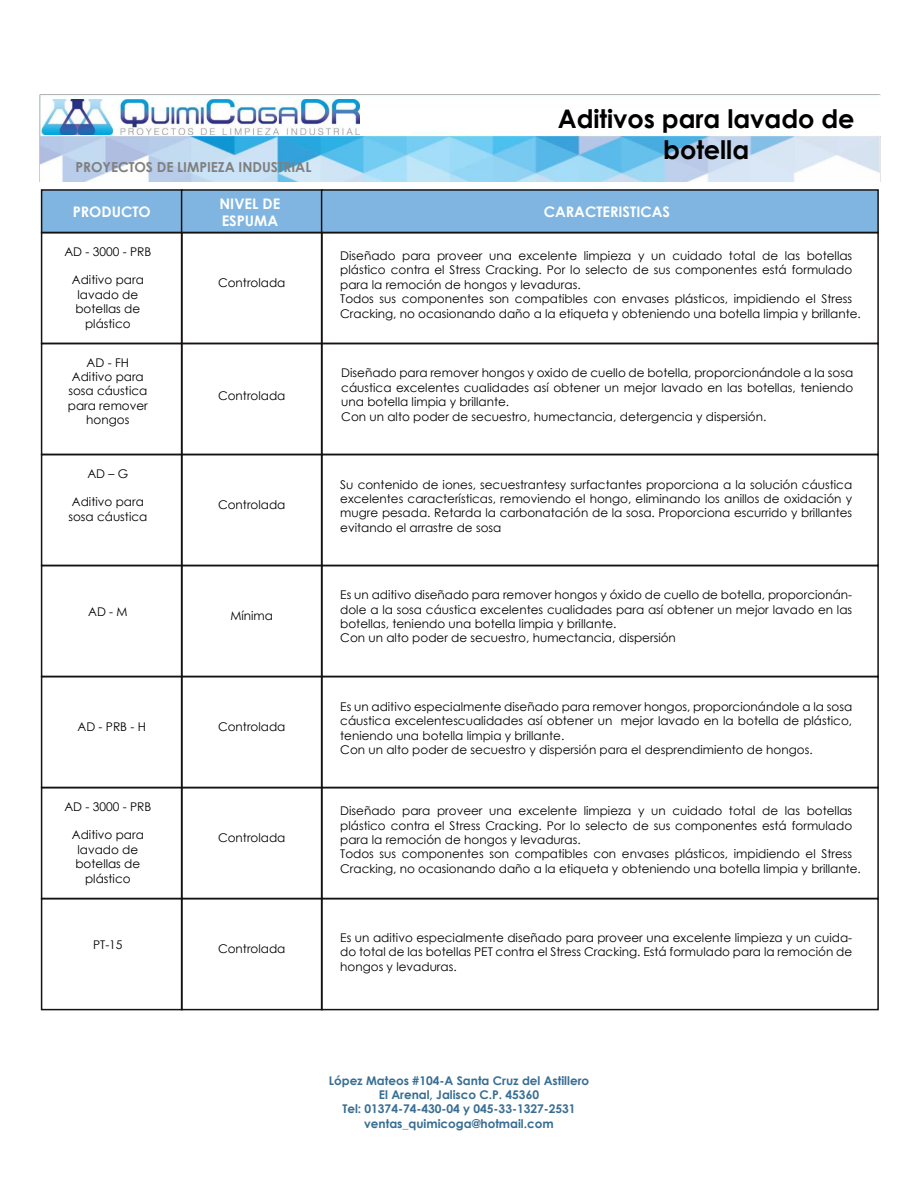
<style>
.page{position:relative;width:918px;height:1188px;background:#fff}
.page>*{position:absolute;margin:0;border:0;box-sizing:border-box;transform-origin:0 0}
.t1{font:700 25.65px/30.8px "Century Gothic";letter-spacing:-.005em;color:#000;text-align:center}
.t2{font:700 14.55px/17.5px "Century Gothic";color:#fff}
.t3{font:700 13.8px "Century Gothic";letter-spacing:-.005em;color:#7f7f7f}
.t4{font:12px/14.4px "Century Gothic";color:#000}
.t5{font:700 12px/14.4px "Century Gothic";color:#386e93;text-align:center}
</style>
<div class="page">
<img style="left:39px;top:94px;width:841px;height:88px">
<img style="left:42px;top:99px;width:317px;height:36px">
<div style="left:41px;top:189px;width:142px;height:44px;background:#80b5e1;border:2px solid #151212"></div>
<div style="left:181px;top:189px;width:142px;height:44px;background:#80b5e1;border:2px solid #151212"></div>
<div style="left:321px;top:189px;width:558px;height:44px;background:#80b5e1;border:2px solid #151212"></div>
<div style="left:41px;top:232px;width:142px;height:112px;border:2px solid #151212"></div>
<div style="left:181px;top:232px;width:142px;height:112px;border:2px solid #151212"></div>
<div style="left:321px;top:232px;width:558px;height:112px;border:2px solid #151212"></div>
<div style="left:41px;top:343px;width:142px;height:112px;border:2px solid #151212"></div>
<div style="left:181px;top:343px;width:142px;height:112px;border:2px solid #151212"></div>
<div style="left:321px;top:343px;width:558px;height:112px;border:2px solid #151212"></div>
<div style="left:41px;top:454px;width:142px;height:112px;border:2px solid #151212"></div>
<div style="left:181px;top:454px;width:142px;height:112px;border:2px solid #151212"></div>
<div style="left:321px;top:454px;width:558px;height:112px;border:2px solid #151212"></div>
<div style="left:41px;top:565px;width:142px;height:112px;border:2px solid #151212"></div>
<div style="left:181px;top:565px;width:142px;height:112px;border:2px solid #151212"></div>
<div style="left:321px;top:565px;width:558px;height:112px;border:2px solid #151212"></div>
<div style="left:41px;top:676px;width:142px;height:112px;border:2px solid #151212"></div>
<div style="left:181px;top:676px;width:142px;height:112px;border:2px solid #151212"></div>
<div style="left:321px;top:676px;width:558px;height:112px;border:2px solid #151212"></div>
<div style="left:41px;top:787px;width:142px;height:112px;border:2px solid #151212"></div>
<div style="left:181px;top:787px;width:142px;height:112px;border:2px solid #151212"></div>
<div style="left:321px;top:787px;width:558px;height:112px;border:2px solid #151212"></div>
<div style="left:41px;top:898px;width:142px;height:112px;border:2px solid #151212"></div>
<div style="left:181px;top:898px;width:142px;height:112px;border:2px solid #151212"></div>
<div style="left:321px;top:898px;width:558px;height:112px;border:2px solid #151212"></div>
<p class="t3" style="left:76px;top:157px;width:237px">PROYECTOS DE LIMPIEZA INDUSTRIAL</p>
<h1 class="t1" style="left:558px;top:102px;width:298px">Aditivos para lavado de botella</h1>
<p class="t2" style="left:220px;top:194px;width:62px">NIVEL DE<br>ESPUMA</p>
<p class="t2" style="left:73px;top:202px;width:80px">PRODUCTO</p>
<p class="t2" style="left:544px;top:202px;width:128px">CARACTERISTICAS</p>
<p class="t4" style="left:64px;top:244px;width:88px">AD - 3000 - PRB</p>
<p class="t4" style="left:72px;top:273px;width:73px;text-align:center">Aditivo para lavado de botellas de plástico</p>
<p class="t4" style="left:218px;top:275px;width:69px">Controlada</p>
<p class="t4" style="left:68px;top:355px;width:82px;text-align:center">AD - FH<br>Aditivo para sosa cáustica para remover hongos</p>
<p class="t4" style="left:218px;top:389px;width:69px">Controlada</p>
<p class="t4" style="left:87px;top:466px;width:42px">AD – G</p>
<p class="t4" style="left:68px;top:495px;width:81px">Aditivo para sosa cáustica</p>
<p class="t4" style="left:218px;top:497px;width:69px">Controlada</p>
<p class="t4" style="left:88px;top:604px;width:41px">AD - M</p>
<p class="t4" style="left:230px;top:608px;width:44px">Mínima</p>
<p class="t4" style="left:77px;top:719px;width:70px">AD - PRB - H</p>
<p class="t4" style="left:218px;top:719px;width:69px">Controlada</p>
<p class="t4" style="left:64px;top:799px;width:88px">AD - 3000 - PRB</p>
<p class="t4" style="left:72px;top:828px;width:73px;text-align:center">Aditivo para lavado de botellas de plástico</p>
<p class="t4" style="left:218px;top:830px;width:69px">Controlada</p>
<p class="t4" style="left:93px;top:938px;width:31px">PT-15</p>
<p class="t4" style="left:218px;top:941px;width:69px">Controlada</p>
<p class="t4" style="left:340px;top:248px;width:522px">Diseñado para proveer una excelente limpieza y un cuidado total de las botellas plástico contra el Stress Cracking. Por lo selecto de sus componentes está formulado para la remoción de hongos y levaduras.<br>Todos sus componentes son compatibles con envases plásticos, impidiendo el Stress Cracking, no ocasionando daño a la etiqueta y obteniendo una botella limpia y brillante.</p>
<p class="t4" style="left:341px;top:366px;width:514px">Diseñado para remover hongos y oxido de cuello de botella, proporcionándole a la sosa cáustica excelentes cualidades así obtener un mejor lavado en las botellas, teniendo una botella limpia y brillante.<br>Con un alto poder de secuestro, humectancia, detergencia y dispersión.</p>
<p class="t4" style="left:340px;top:477px;width:514px;text-align:justify">Su contenido de iones, secuestrantesy surfactantes proporciona a la solución cáustica excelentes características, removiendo el hongo, eliminando los anillos de oxidación y mugre pesada. Retarda la carbonatación de la sosa. Proporciona escurrido y brillantes evitando el arrastre de sosa</p>
<p class="t4" style="left:340px;top:588px;width:514px">Es un aditivo diseñado para remover hongos y óxido de cuello de botella, proporcionán&shy;dole a la sosa cáustica excelentes cualidades para así obtener un mejor lavado en las botellas, teniendo una botella limpia y brillante.<br>Con un alto poder de secuestro, humectancia, dispersión</p>
<p class="t4" style="left:340px;top:699px;width:513px">Es un aditivo especialmente diseñado para remover hongos, proporcionándole a la sosa cáustica excelentescualidades así obtener un mejor lavado en la botella de plástico, teniendo una botella limpia y brillante.<br>Con un alto poder de secuestro y dispersión para el desprendimiento de hongos.</p>
<p class="t4" style="left:340px;top:803px;width:522px">Diseñado para proveer una excelente limpieza y un cuidado total de las botellas plástico contra el Stress Cracking. Por lo selecto de sus componentes está formulado para la remoción de hongos y levaduras.<br>Todos sus componentes son compatibles con envases plásticos, impidiendo el Stress Cracking, no ocasionando daño a la etiqueta y obteniendo una botella limpia y brillante.</p>
<p class="t4" style="left:340px;top:930px;width:514px;text-align:justify">Es un aditivo especialmente diseñado para proveer una excelente limpieza y un cuida&shy;do total de las botellas PET contra el Stress Cracking. Está formulado para la remoción de hongos y levaduras.</p>
<p class="t5" style="left:329px;top:1073px;width:262px">López Mateos #104-A Santa Cruz del Astillero El Arenal, Jalisco C.P. 45360<br>Tel: 01374-74-430-04 y 045-33-1327-2531 ventas_quimicoga@hotmail.com</p>
</div>
